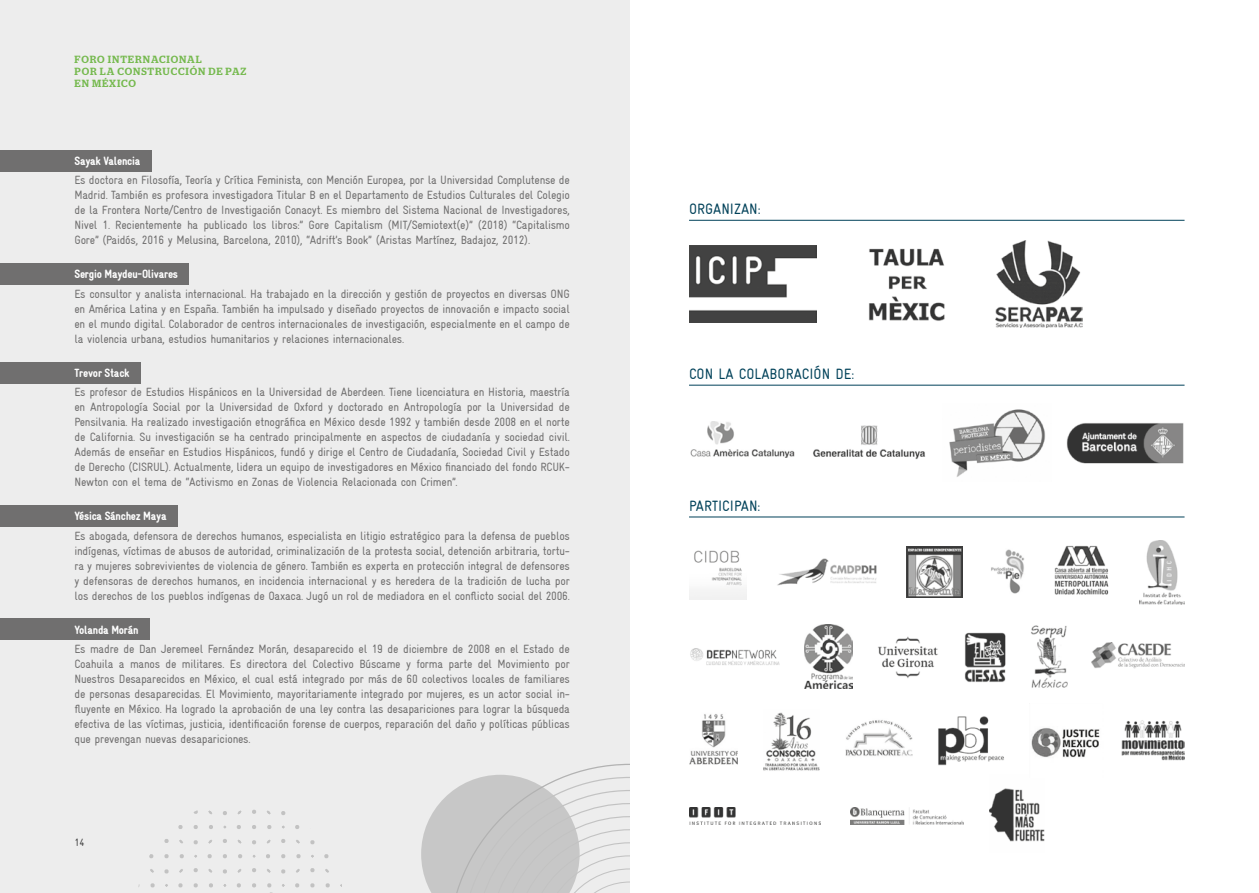
<style>
.page{position:relative;width:1259px;height:893px;background:#fff}
.page>*{position:absolute;margin:0;border:0;box-sizing:border-box;transform-origin:0 0}
.t1{font:condensed 15px "Gravur";color:#004159}
.t2{font:condensed 12px/15px "Gravur";letter-spacing:-.02em;color:#706f6f;text-align:justify}
.t3{font:900 condensed 12px "Gravur";letter-spacing:-.02em;color:#fff}
.t4{font:condensed 10.5px "Gravur";color:#424242}
.t5{font:500 10.35px/12.1px "Stag";letter-spacing:.08em;color:#75b94e}
</style>
<div class="page">
<div style="left:0;top:0;width:629px;height:893px;background:#ededed"></div>
<div style="left:0;top:619px;width:149px;height:21px;background:#706f6f"></div>
<div style="left:0;top:506px;width:177px;height:21px;background:#706f6f"></div>
<div style="left:0;top:150px;width:151px;height:21px;background:#706f6f"></div>
<div style="left:0;top:264px;width:188px;height:21px;background:#706f6f"></div>
<div style="left:0;top:362px;width:140px;height:21px;background:#706f6f"></div>
<img style="left:689px;top:550px;width:57px;height:50px">
<img style="left:777px;top:558px;width:100px;height:28px">
<img style="left:906px;top:547px;width:57px;height:50px">
<img style="left:991px;top:549px;width:33px;height:45px">
<img style="left:690px;top:648px;width:90px;height:17px">
<img style="left:1054px;top:545px;width:55px;height:50px">
<img style="left:1139px;top:540px;width:45px;height:64px">
<img style="left:804px;top:625px;width:48px;height:64px">
<img style="left:878px;top:636px;width:60px;height:42px">
<img style="left:964px;top:632px;width:41px;height:50px">
<img style="left:1031px;top:625px;width:36px;height:63px">
<img style="left:1092px;top:642px;width:92px;height:27px">
<img style="left:689px;top:714px;width:48px;height:51px">
<img style="left:763px;top:712px;width:56px;height:59px">
<img style="left:845px;top:720px;width:67px;height:36px">
<img style="left:938px;top:716px;width:66px;height:49px">
<img style="left:690px;top:422px;width:105px;height:35px">
<img style="left:813px;top:425px;width:113px;height:35px">
<img style="left:949px;top:409px;width:97px;height:68px">
<img style="left:1066px;top:423px;width:118px;height:41px">
<img style="left:869px;top:248px;width:76px;height:73px">
<img style="left:995px;top:241px;width:87px;height:86px">
<img style="left:689px;top:246px;width:127px;height:76px">
<img style="left:1121px;top:720px;width:63px;height:41px">
<img style="left:689px;top:808px;width:131px;height:17px">
<img style="left:989px;top:788px;width:55px;height:54px">
<svg style="left:421px;top:764px;width:208px;height:129px"></svg>
<svg style="left:324px;top:854px;width:5px;height:4px"></svg>
<svg style="left:310px;top:868px;width:5px;height:4px"></svg>
<svg style="left:325px;top:869px;width:4px;height:4px"></svg>
<svg style="left:310px;top:840px;width:5px;height:5px"></svg>
<svg style="left:295px;top:825px;width:4px;height:4px"></svg>
<svg style="left:296px;top:869px;width:4px;height:4px"></svg>
<svg style="left:281px;top:854px;width:5px;height:4px"></svg>
<svg style="left:296px;top:854px;width:5px;height:4px"></svg>
<svg style="left:281px;top:869px;width:5px;height:5px"></svg>
<svg style="left:281px;top:839px;width:5px;height:4px"></svg>
<svg style="left:266px;top:854px;width:4px;height:4px"></svg>
<svg style="left:252px;top:883px;width:4px;height:5px"></svg>
<svg style="left:252px;top:868px;width:4px;height:4px"></svg>
<svg style="left:237px;top:883px;width:4px;height:5px"></svg>
<svg style="left:281px;top:811px;width:5px;height:4px"></svg>
<svg style="left:252px;top:825px;width:4px;height:4px"></svg>
<svg style="left:267px;top:825px;width:5px;height:4px"></svg>
<svg style="left:252px;top:840px;width:4px;height:5px"></svg>
<svg style="left:252px;top:809px;width:4px;height:5px"></svg>
<svg style="left:237px;top:825px;width:4px;height:4px"></svg>
<svg style="left:223px;top:854px;width:4px;height:4px"></svg>
<svg style="left:238px;top:854px;width:4px;height:4px"></svg>
<svg style="left:223px;top:869px;width:4px;height:5px"></svg>
<svg style="left:223px;top:839px;width:4px;height:4px"></svg>
<svg style="left:207px;top:854px;width:5px;height:4px"></svg>
<svg style="left:237px;top:839px;width:5px;height:5px"></svg>
<svg style="left:193px;top:883px;width:5px;height:5px"></svg>
<svg style="left:209px;top:883px;width:4px;height:5px"></svg>
<svg style="left:193px;top:868px;width:5px;height:4px"></svg>
<svg style="left:178px;top:883px;width:5px;height:5px"></svg>
<svg style="left:208px;top:869px;width:4px;height:4px"></svg>
<svg style="left:237px;top:810px;width:5px;height:5px"></svg>
<svg style="left:223px;top:811px;width:4px;height:4px"></svg>
<svg style="left:193px;top:825px;width:5px;height:4px"></svg>
<svg style="left:209px;top:825px;width:4px;height:4px"></svg>
<svg style="left:193px;top:840px;width:5px;height:5px"></svg>
<svg style="left:193px;top:810px;width:5px;height:4px"></svg>
<svg style="left:178px;top:825px;width:5px;height:4px"></svg>
<svg style="left:164px;top:854px;width:5px;height:4px"></svg>
<svg style="left:179px;top:854px;width:5px;height:4px"></svg>
<svg style="left:164px;top:869px;width:5px;height:5px"></svg>
<svg style="left:164px;top:839px;width:5px;height:4px"></svg>
<svg style="left:149px;top:854px;width:5px;height:4px"></svg>
<svg style="left:179px;top:840px;width:4px;height:4px"></svg>
<svg style="left:150px;top:883px;width:5px;height:5px"></svg>
<svg style="left:150px;top:869px;width:4px;height:4px"></svg>
<svg style="left:310px;top:883px;width:5px;height:5px"></svg>
<svg style="left:267px;top:883px;width:5px;height:10px"></svg>
<svg style="left:295px;top:883px;width:4px;height:5px"></svg>
<svg style="left:325px;top:883px;width:5px;height:5px"></svg>
<img style="left:850px;top:807px;width:113px;height:18px">
<img style="left:1031px;top:728px;width:69px;height:30px">
<hr style="left:689px;top:517px;width:495px;height:1px;background:#004159">
<hr style="left:689px;top:385px;width:495px;height:1px;background:#004159">
<hr style="left:689px;top:220px;width:495px;height:1px;background:#004159">
<p class="t5" style="left:75px;top:53px;width:173px">FORO INTERNACIONAL<br>POR LA CONSTRUCCIÓN DE PAZ<br>EN MÉXICO</p>
<p class="t3" style="left:74px;top:154px;width:67px">Sayak Valencia</p>
<p class="t2" style="left:74px;top:172px;width:497px">Es doctora en Filosofía, Teoría y Crítica Feminista, con Mención Europea, por la Universidad Complutense de Madrid. También es profesora investigadora Titular B en el Departamento de Estudios Culturales del Colegio de la Frontera Norte/Centro de Investigación Conacyt. Es miembro del Sistema Nacional de Investigadores, Nivel 1. Recientemente ha publicado los libros:” Gore Capitalism (MIT/Semiotext(e)” (2018) “Capitalismo Gore” (Paidós, 2016 y Melusina, Barcelona, 2010), “Adrift’s Book” (Aristas Martínez, Badajoz, 2012).</p>
<p class="t3" style="left:74px;top:268px;width:105px">Sergio Maydeu-Olivares</p>
<p class="t2" style="left:74px;top:286px;width:497px">Es consultor y analista internacional. Ha trabajado en la dirección y gestión de proyectos en diversas ONG en América Latina y en España. También ha impulsado y diseñado proyectos de innovación e impacto social en el mundo digital. Colaborador de centros internacionales de investigación, especialmente en el campo de la violencia urbana, estudios humanitarios y relaciones internacionales.</p>
<p class="t3" style="left:74px;top:366px;width:57px">Trevor Stack</p>
<p class="t2" style="left:74px;top:384px;width:497px">Es profesor de Estudios Hispánicos en la Universidad de Aberdeen. Tiene licenciatura en Historia, maestría en Antropología Social por la Universidad de Oxford y doctorado en Antropología por la Universidad de Pensilvania. Ha realizado investigación etnográfica en México desde 1992 y también desde 2008 en el norte de California. Su investigación se ha centrado principalmente en aspectos de ciudadanía y sociedad civil.<br>Además de enseñar en Estudios Hispánicos, fundó y dirige el Centro de Ciudadanía, Sociedad Civil y Estado de Derecho (CISRUL). Actualmente, lidera un equipo de investigadores en México financiado del fondo RCUK-Newton con el tema de “Activismo en Zonas de Violencia Relacionada con Crimen”.</p>
<p class="t3" style="left:74px;top:510px;width:94px">Yésica Sánchez Maya</p>
<p class="t2" style="left:74px;top:528px;width:497px">Es abogada, defensora de derechos humanos, especialista en litigio estratégico para la defensa de pueblos indígenas, víctimas de abusos de autoridad, criminalización de la protesta social, detención arbitraria, tortu&shy;ra y mujeres sobrevivientes de violencia de género. También es experta en protección integral de defensores y defensoras de derechos humanos, en incidencia internacional y es heredera de la tradición de lucha por los derechos de los pueblos indígenas de Oaxaca. Jugó un rol de mediadora en el conflicto social del 2006.</p>
<p class="t3" style="left:74px;top:623px;width:66px">Yolanda Morán</p>
<p class="t2" style="left:74px;top:641px;width:497px">Es madre de Dan Jeremeel Fernández Morán, desaparecido el 19 de diciembre de 2008 en el Estado de Coahuila a manos de militares. Es directora del Colectivo Búscame y forma parte del Movimiento por Nuestros Desaparecidos en México, el cual está integrado por más de 60 colectivos locales de familiares de personas desaparecidas. El Movimiento, mayoritariamente integrado por mujeres, es un actor social in&shy;fluyente en México. Ha logrado la aprobación de una ley contra las desapariciones para lograr la búsqueda efectiva de las víctimas, justicia, identificación forense de cuerpos, reparación del daño y políticas públicas que prevengan nuevas desapariciones.</p>
<p class="t4" style="left:74px;top:837px;width:12px">14</p>
<p class="t1" style="left:689px;top:201px;width:73px">ORGANIZAN:</p>
<p class="t1" style="left:689px;top:366px;width:167px">CON LA COLABORACIÓN DE:</p>
<p class="t1" style="left:689px;top:497px;width:73px">PARTICIPAN:</p>
</div>
